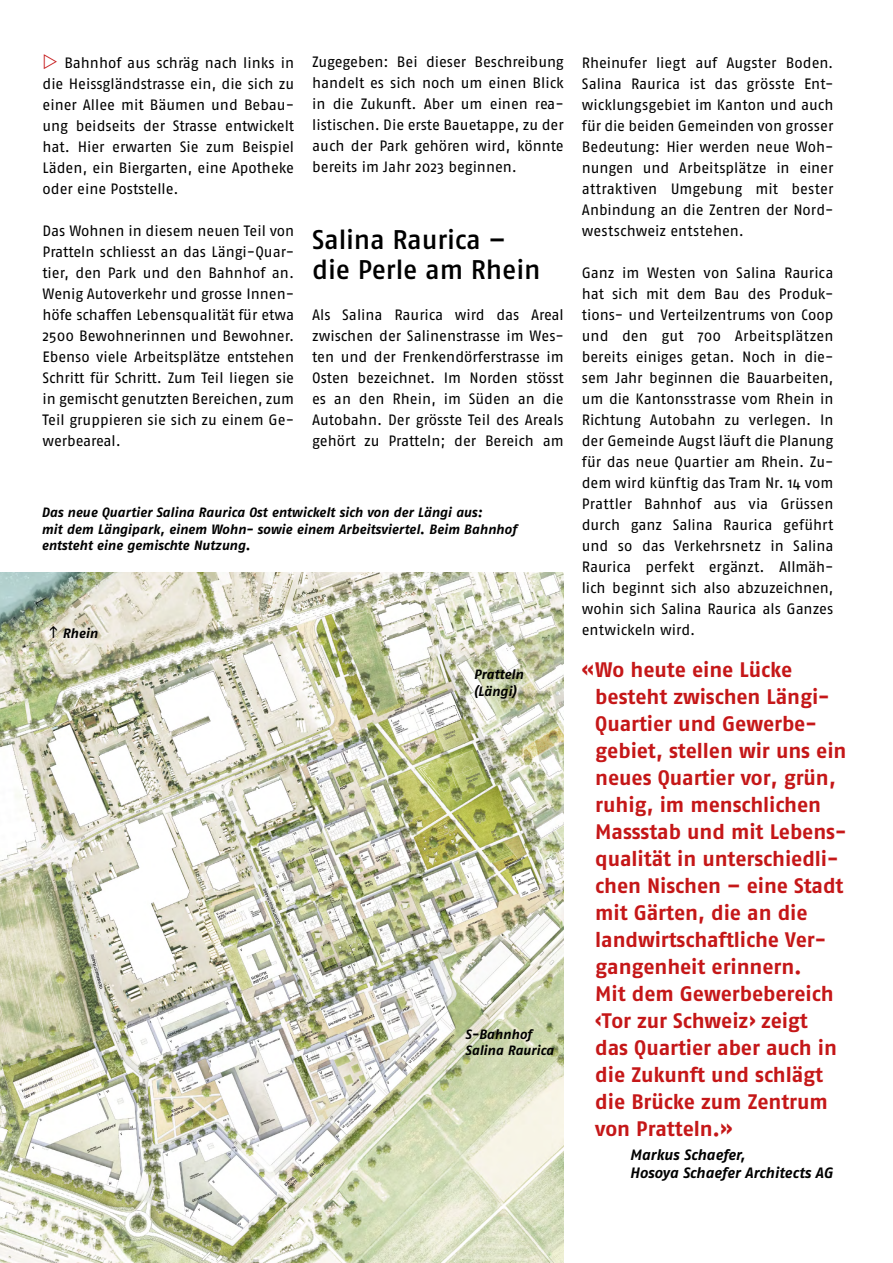
<style>
.page{position:relative;width:893px;height:1263px;background:#fff}
.page>*{position:absolute;margin:0;border:0;box-sizing:border-box;transform-origin:0 0}
.t1{font:500 27px/30px "Fago No";letter-spacing:-.005em;color:#000}
.t2{font:700 21px/27px "Fago No";letter-spacing:-.005em;color:#c51718}
.t3{font:15px/21px "Fago No";letter-spacing:-.005em;color:#000;text-align:justify}
.t4{font:italic 700 15px/18px "Fago No";letter-spacing:-.005em;color:#000}
.t5{font:italic 700 13.5px/16.5px "Fago No";color:#000}
.s1{color:#fff}
</style>
<div class="page">
<img style="left:0;top:573px;width:564px;height:690px">
<svg style="left:50px;top:626px;width:7px;height:12px"></svg>
<p class="t3" style="left:43px;top:52px;width:253px;text-indent:22px">Bahnhof aus schräg nach links in die Heissgländstrasse ein, die sich zu einer Allee mit Bäumen und Bebau&shy;ung beidseits der Strasse entwickelt hat. Hier erwarten Sie zum Beispiel Läden, ein Biergarten, eine Apotheke oder eine Poststelle.</p>
<p class="t3" style="left:43px;top:220px;width:253px">Das Wohnen in diesem neuen Teil von Pratteln schliesst an das Längi-Quar&shy;tier, den Park und den Bahnhof an.<br>Wenig Autoverkehr und grosse Innen&shy;höfe schaffen Lebensqualität für etwa 2500 Bewohnerinnen und Bewohner.<br>Ebenso viele Arbeitsplätze entstehen Schritt für Schritt. Zum Teil liegen sie in gemischt genutzten Bereichen, zum Teil gruppieren sie sich zu einem Ge&shy;werbeareal.</p>
<p class="t3" style="left:312px;top:51px;width:253px">Zugegeben: Bei dieser Beschreibung handelt es sich noch um einen Blick in die Zukunft. Aber um einen rea&shy;listischen. Die erste Bauetappe, zu der auch der Park gehören wird, könnte bereits im Jahr 2023 beginnen.</p>
<h1 class="t1" style="left:312px;top:224px;width:230px">Salina Raurica – die Perle am Rhein</h1>
<p class="t3" style="left:312px;top:304px;width:253px">Als Salina Raurica wird das Areal zwischen der Salinenstrasse im Wes&shy;ten und der Frenkendörferstrasse im Osten bezeichnet. Im Norden stösst es an den Rhein, im Süden an die Autobahn. Der grösste Teil des Areals gehört zu Pratteln; der Bereich am</p>
<p class="t5" style="left:41px;top:504px;width:477px">Das neue Quartier Salina Raurica Ost entwickelt sich von der Längi aus:<br>mit dem Längipark, einem Wohn- sowie einem Arbeitsviertel. Beim Bahnhof entsteht eine gemischte Nutzung.</p>
<p class="t5" style="left:63px;top:625px;width:37px">Rhein</p>
<p class="t5" style="left:474px;top:666px;width:51px">Pratteln (Längi)</p>
<p class="t5" style="left:465px;top:1025px;width:90px">S-Bahnhof<br>Salina Raurica</p>
<p class="t3" style="left:582px;top:52px;width:253px">Rheinufer liegt auf Augster Boden.<br>Salina Raurica ist das grösste Ent&shy;wicklungsgebiet im Kanton und auch für die beiden Gemeinden von grosser Bedeutung: Hier werden neue Woh&shy;nungen und Arbeitsplätze in einer attraktiven Umgebung mit bester Anbindung an die Zentren der Nord&shy;westschweiz entstehen.</p>
<p class="t3" style="left:582px;top:262px;width:253px">Ganz im Westen von Salina Raurica hat sich mit dem Bau des Produk&shy;tions- und Verteilzentrums von Coop und den gut 700 Arbeitsplätzen bereits einiges getan. Noch in die&shy;sem Jahr beginnen die Bauarbeiten, um die Kantonsstrasse vom Rhein in Richtung Autobahn zu verlegen. In der Gemeinde Augst läuft die Planung für das neue Quartier am Rhein. Zu&shy;dem wird künftig das Tram Nr. 14 vom Prattler Bahnhof aus via Grüssen durch ganz Salina Raurica geführt und so das Verkehrsnetz in Salina Raurica perfekt ergänzt. Allmäh&shy;lich beginnt sich also abzuzeichnen, wohin sich Salina Raurica als Ganzes entwickeln wird.</p>
<p class="t2" style="left:595px;top:655px;width:253px;text-indent:-14px">«Wo heute eine Lücke besteht zwischen Längi-<br>Quartier und Gewerbe&shy;gebiet, stellen wir uns ein neues Quartier vor, grün, ruhig, im menschlichen<br>Massstab und mit Lebens&shy;qualität in unterschiedli&shy;chen Nischen – eine Stadt mit Gärten, die an die landwirtschaftliche Ver&shy;gangenheit erinnern.<br>Mit dem Gewerbebereich ‹Tor zur Schweiz<span class="s1">‹</span> zeigt<br>das Quartier aber auch in die Zukunft und schlägt die Brücke zum Zentrum von Pratteln.»</p>
<p class="t4" style="left:630px;top:1145px;width:205px">Markus Schaefer,<br>Hosoya Schaefer Architects AG</p>
<h2 class="t2" style="left:756px;top:1035px;width:8px;rotate:-180deg">‹</h2>
</div>
